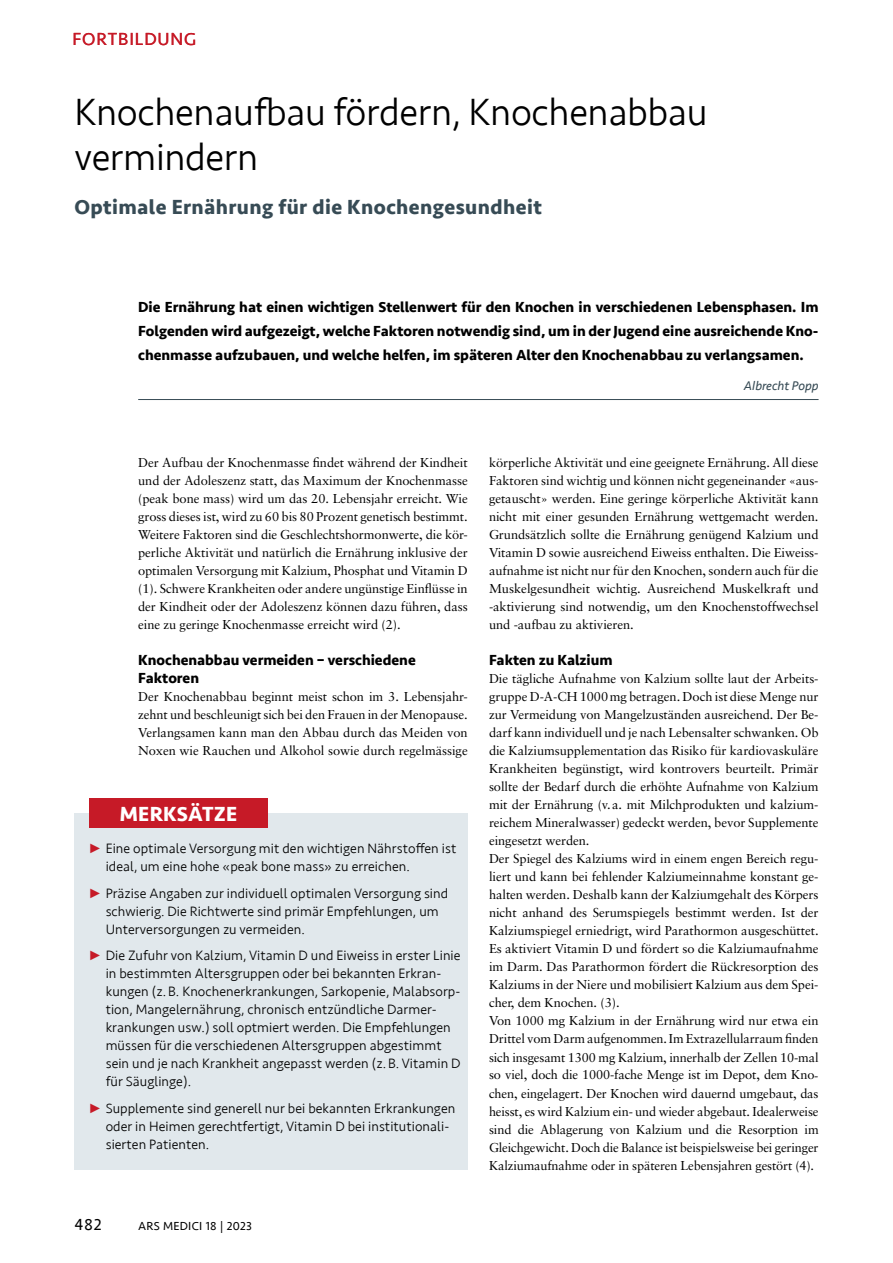
<style>
.page{position:relative;width:893px;height:1263px;background:#fff}
.page>*{position:absolute;margin:0;border:0;box-sizing:border-box;transform-origin:0 0}
.t1{font:300 39px/45px "Seravek";letter-spacing:-.01em;color:#000}
.t2{font:700 21px "Seravek";letter-spacing:.02em;color:#374b55}
.t3{font:700 21px "Seravek";letter-spacing:.01em;color:#fff}
.t4{font:18px "Seravek";letter-spacing:.05em;color:#c61a27}
.t5{font:16.5px "Seravek";color:#000}
.t6{font:700 15px/24px "Seravek";color:#000}
.t7{font:300 13.95px/18px "Seravek";letter-spacing:.005em;color:#000}
.t8{font:12.9px/18px "Sabon";letter-spacing:-.005em;color:#000;text-align:justify}
.t9{font:italic 12.9px "Seravek";color:#374b55}
.t10{font:12px "Seravek";letter-spacing:.02em;color:#000}
</style>
<div class="page">
<hr style="left:138px;top:399px;width:681px;height:1px;background:#374b55">
<div style="left:74px;top:813px;width:394px;height:356px;background:#e1e8ec"></div>
<div style="left:89px;top:798px;width:179px;height:30px;background:#c61a27"></div>
<h3 class="t4" style="left:72px;top:25px;width:126px">FORTBILDUNG</h3>
<h1 class="t1" style="left:74px;top:91px;width:635px">Knochenaufbau fördern, Knochenabbau vermindern</h1>
<h2 class="t2" style="left:74px;top:191px;width:469px">Optimale Ernährung für die Knochengesundheit</h2>
<p class="t6" style="left:138px;top:294px;width:682px;text-align:justify">Die Ernährung hat einen wichtigen Stellenwert für den Knochen in verschiedenen Lebensphasen. Im Folgenden wird aufgezeigt, welche Faktoren notwendig sind, um in der Jugend eine ausreichende Kno&shy;chenmasse aufzubauen, und welche helfen, im späteren Alter den Knochenabbau zu verlangsamen.</p>
<p class="t9" style="left:744px;top:375px;width:76px">Albrecht Popp</p>
<p class="t8" style="left:138px;top:454px;width:331px">Der Aufbau der Knochenmasse findet während der Kindheit und der Adoleszenz statt, das Maximum der Knochenmasse (peak bone mass) wird um das 20. Lebensjahr erreicht. Wie gross dieses ist, wird zu 60 bis 80 Prozent genetisch bestimmt.<br>Weitere Faktoren sind die Geschlechtshormonwerte, die kör&shy;perliche Aktivität und natürlich die Ernährung inklusive der optimalen Versorgung mit Kalzium, Phosphat und Vitamin D (1). Schwere Krankheiten oder andere ungünstige Einflüsse in der Kindheit oder der Adoleszenz können dazu führen, dass eine zu geringe Knochenmasse erreicht wird (2).</p>
<p class="t6" style="left:138px;top:651px;width:279px;line-height:18px">Knochenabbau vermeiden – verschiedene<br>Faktoren</p>
<p class="t8" style="left:138px;top:688px;width:331px">Der Knochenabbau beginnt meist schon im 3. Lebensjahr&shy;zehnt und beschleunigt sich bei den Frauen in der Menopause.<br>Verlangsamen kann man den Abbau durch das Meiden von Noxen wie Rauchen und Alkohol sowie durch regelmässige</p>
<h2 class="t3" style="left:120px;top:797px;width:119px">MERKSÄTZE</h2>
<p class="t7" style="left:106px;top:840px;width:352px">Eine optimale Versorgung mit den wichtigen Nährstoffen ist ideal, um eine hohe «peak bone mass» zu erreichen.</p>
<p class="t7" style="left:106px;top:884px;width:344px">Präzise Angaben zur individuell optimalen Versorgung sind schwierig. Die Richtwerte sind primär Empfehlungen, um<br>Unterversorgungen zu vermeiden.</p>
<p class="t7" style="left:106px;top:947px;width:356px">Die Zufuhr von Kalzium, Vitamin D und Eiweiss in erster Linie in bestimmten Altersgruppen oder bei bekannten Erkran&shy;kungen (z.B. Knochenerkrankungen, Sarkopenie, Malabsorp&shy;tion, Mangelernährung, chronisch entzündliche Darmer&shy;krankungen usw.) soll optmiert werden. Die Empfehlungen müssen für die verschiedenen Altersgruppen abgestimmt sein und je nach Krankheit angepasst werden (z.B. Vitamin D für Säuglinge).</p>
<p class="t7" style="left:106px;top:1099px;width:351px">Supplemente sind generell nur bei bekannten Erkrankungen oder in Heimen gerechtfertigt, Vitamin D bei institutionali&shy;sierten Patienten.</p>
<p class="t5" style="left:74px;top:1212px;width:29px">482</p>
<p class="t10" style="left:138px;top:1217px;width:115px">ARS MEDICI 18 | 2023</p>
<p class="t8" style="left:489px;top:454px;width:331px">körperliche Aktivität und eine geeignete Ernährung. All diese Faktoren sind wichtig und können nicht gegeneinander «aus&shy;getauscht» werden. Eine geringe körperliche Aktivität kann nicht mit einer gesunden Ernährung wettgemacht werden.<br>Grundsätzlich sollte die Ernährung genügend Kalzium und Vitamin D sowie ausreichend Eiweiss enthalten. Die Eiweiss&shy;aufnahme ist nicht nur für den Knochen, sondern auch für die Muskelgesundheit wichtig. Ausreichend Muskelkraft und -aktivierung sind notwendig, um den Knochenstoffwechsel und -aufbau zu aktivieren.</p>
<p class="t6" style="left:489px;top:648px;width:125px">Fakten zu Kalzium</p>
<p class="t8" style="left:489px;top:670px;width:331px;text-align:left">Die tägliche Aufnahme von Kalzium sollte laut der Arbeits&shy;gruppe D-A-CH 1000mg betragen. Doch ist diese Menge nur zur Vermeidung von Mangelzuständen ausreichend. Der Be&shy;darf kann individuell und je nach Lebensalter schwanken. Ob die Kalziumsupplementation das Risiko für kardiovaskuläre Krankheiten begünstigt, wird kontrovers beurteilt. Primär sollte der Bedarf durch die erhöhte Aufnahme von Kalzium mit der Ernährung (v.a. mit Milchprodukten und kalzium&shy;reichem Mineralwasser) gedeckt werden, bevor Supplemente eingesetzt werden.<br>Der Spiegel des Kalziums wird in einem engen Bereich regu&shy;liert und kann bei fehlender Kalziumeinnahme konstant ge&shy;halten werden. Deshalb kann der Kalziumgehalt des Körpers nicht anhand des Serumspiegels bestimmt werden. Ist der Kalziumspiegel erniedrigt, wird Parathormon ausgeschüttet.<br>Es aktiviert Vitamin D und fördert so die Kalziumaufnahme im Darm. Das Parathormon fördert die Rückresorption des Kalziums in der Niere und mobilisiert Kalzium aus dem Spei&shy;cher, dem Knochen. (3).<br>Von 1000 mg Kalzium in der Ernährung wird nur etwa ein Drittel vom Darm aufgenommen. Im Extrazellularraum finden sich insgesamt 1300 mg Kalzium, innerhalb der Zellen 10-mal so viel, doch die 1000-fache Menge ist im Depot, dem Kno&shy;chen, eingelagert. Der Knochen wird dauernd umgebaut, das heisst, es wird Kalzium ein- und wieder abgebaut. Idealerweise sind die Ablagerung von Kalzium und die Resorption im Gleichgewicht. Doch die Balance ist beispielsweise bei geringer Kalziumaufnahme oder in späteren Lebensjahren gestört (4).</p>
</div>
